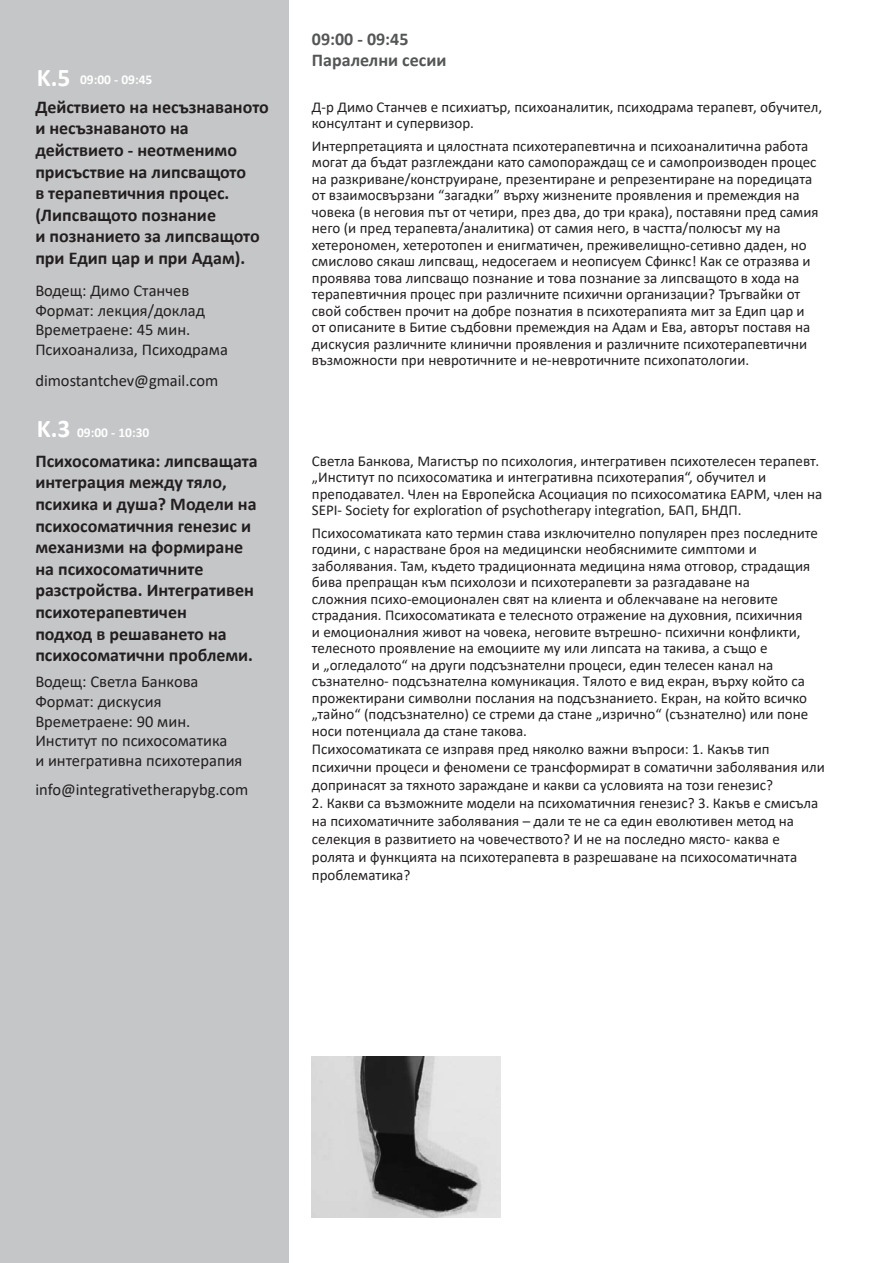
<style>
.page{position:relative;width:893px;height:1263px;background:#fff}
.page>*{position:absolute;margin:0;border:0;box-sizing:border-box;transform-origin:0 0}
.t1{font:700 25.5px "Calibri";color:#fff}
.t2{font:700 18px/21.6px "Calibri";color:#231f20}
.t3{font:700 18px "Calibri";color:#545557}
.t4{font:16.5px "Calibri";color:#231f20}
.t5{font:15px/16.5px "Calibri";color:#231f20}
.t6{font:700 13.5px "Calibri";color:#fff}
</style>
<div class="page">
<div style="left:0;top:0;width:288px;height:1263px;background:#c5c6c8"></div>
<img style="left:312px;top:1057px;width:189px;height:160px">
<p class="t1" style="left:37px;top:59px;width:35px">K.5</p>
<p class="t6" style="left:80px;top:70px;width:74px">09:00 - 09:45</p>
<p class="t2" style="left:35px;top:96px;width:235px">Действието на несъзнаваното и несъзнаваното на действието - неотменимо присъствие на липсващото</p>
<p class="t2" style="left:35px;top:182px;width:196px">в терапевтичния процес. (Липсващото познание</p>
<p class="t2" style="left:35px;top:225px;width:226px">и познанието за липсващото при Едип цар и при Адам).</p>
<p class="t4" style="left:35px;top:279px;width:155px">Водещ: Димо Станчев</p>
<p class="t4" style="left:35px;top:299px;width:171px">Формат: лекция/доклад</p>
<p class="t4" style="left:35px;top:318px;width:156px">Времетраене: 45 мин.</p>
<p class="t4" style="left:35px;top:338px;width:194px">Психоанализа, Психодрама</p>
<p class="t4" style="left:35px;top:369px;width:184px">dimostantchev@gmail.com</p>
<p class="t1" style="left:37px;top:410px;width:35px">K.3</p>
<p class="t6" style="left:77px;top:422px;width:74px">09:00 - 10:30</p>
<p class="t2" style="left:35px;top:450px;width:224px">Психосоматика: липсващата интеграция между тяло, психика и душа? Модели на психосоматичния генезис и механизми на формиране на психосоматичните разстройства. Интегративен психотерапевтичен<br>подход в решаването на психосоматични проблеми.</p>
<p class="t4" style="left:35px;top:670px;width:165px">Водещ: Светла Банкова</p>
<p class="t4" style="left:35px;top:690px;width:128px">Формат: дискусия</p>
<p class="t4" style="left:35px;top:710px;width:156px">Времетраене: 90 мин.</p>
<p class="t4" style="left:35px;top:729px;width:194px">Институт по психосоматика</p>
<p class="t4" style="left:35px;top:749px;width:209px">и интегративна психотерапия</p>
<p class="t4" style="left:35px;top:778px;width:214px">info@integrativetherapybg.com</p>
<p class="t3" style="left:312px;top:26px;width:98px">09:00 - 09:45</p>
<p class="t3" style="left:312px;top:47px;width:136px">Паралелни сесии</p>
<p class="t5" style="left:312px;top:98px;width:512px">Д-р Димо Станчев е психиатър, психоаналитик, психодрама терапевт, обучител, консултант и супервизор.</p>
<p class="t5" style="left:312px;top:137px;width:508px">Интерпретацията и цялостната психотерапевтична и психоаналитична работа могат да бъдат разглеждани като самопораждащ се и самопроизводен процес на разкриване/конструиране, презентиране и репрезентиране на поредицата от взаимосвързани “загадки” върху жизнените проявления и премеждия на човека (в неговия път от четири, през два, до три крака), поставяни пред самия него (и пред терапевта/аналитика) от самия него, в частта/полюсът му на хетерономен, хетеротопен и енигматичен, преживелищно-сетивно даден, но смислово сякаш липсващ, недосегаем и неописуем Сфинкс! Как се отразява и проявява това липсващо познание и това познание за липсващото в хода на терапевтичния процес при различните психични организации? Тръгвайки от свой собствен прочит на добре познатия в психотерапията мит за Едип цар и от описаните в Битие съдбовни премеждия на Адам и Ева, авторът поставя на дискусия различните клинични проявления и различните психотерапевтични възможности при невротичните и не-невротичните психопатологии.</p>
<p class="t5" style="left:312px;top:452px;width:512px">Светла Банкова, Магистър по психология, интегративен психотелесен терапевт. „Институт по психосоматика и интегративна психотерапия“, обучител и преподавател. Член на Европейска Асоциация по психосоматика EAPM, член на SEPI- Society for exploration of psychotherapy integration, БАП, БНДП.</p>
<p class="t5" style="left:312px;top:524px;width:508px">Психосоматиката като термин става изключително популярен през последните години, с нарастване броя на медицински необяснимите симптоми и заболявания. Там, където традиционната медицина няма отговор, страдащия бива препращан към психолози и психотерапевти за разгадаване на<br>сложния психо-емоционален свят на клиента и облекчаване на неговите страдания. Психосоматиката е телесното отражение на духовния, психичния<br>и емоционалния живот на човека, неговите вътрешно- психични конфликти, телесното проявление на емоциите му или липсата на такива, а също е<br>и „огледалото“ на други подсъзнателни процеси, един телесен канал на съзнателно- подсъзнателна комуникация. Tялото е вид екран, върху който са прожектирани символни послания на подсъзнанието. Екран, на който всичко „тайно“ (подсъзнателно) се стреми да стане „изрично“ (съзнателно) или поне носи потенциала да стане такова.</p>
<p class="t5" style="left:312px;top:740px;width:515px;line-height:18px">Психосоматиката се изправя пред няколко важни въпроси: 1. Какъв тип психични процеси и феномени се трансформират в соматични заболявания или допринасят за тяхното зараждане и какви са условията на този генезис?</p>
<p class="t5" style="left:312px;top:794px;width:508px;line-height:18px">2. Какви са възможните модели на психоматичния генезис? 3. Какъв е смисъла на психоматичните заболявания – дали те не са един еволютивен метод на селекция в развитието на човечеството? И не на последно място- каква е ролята и функцията на психотерапевта в разрешаване на психосоматичната проблематика?</p>
</div>
